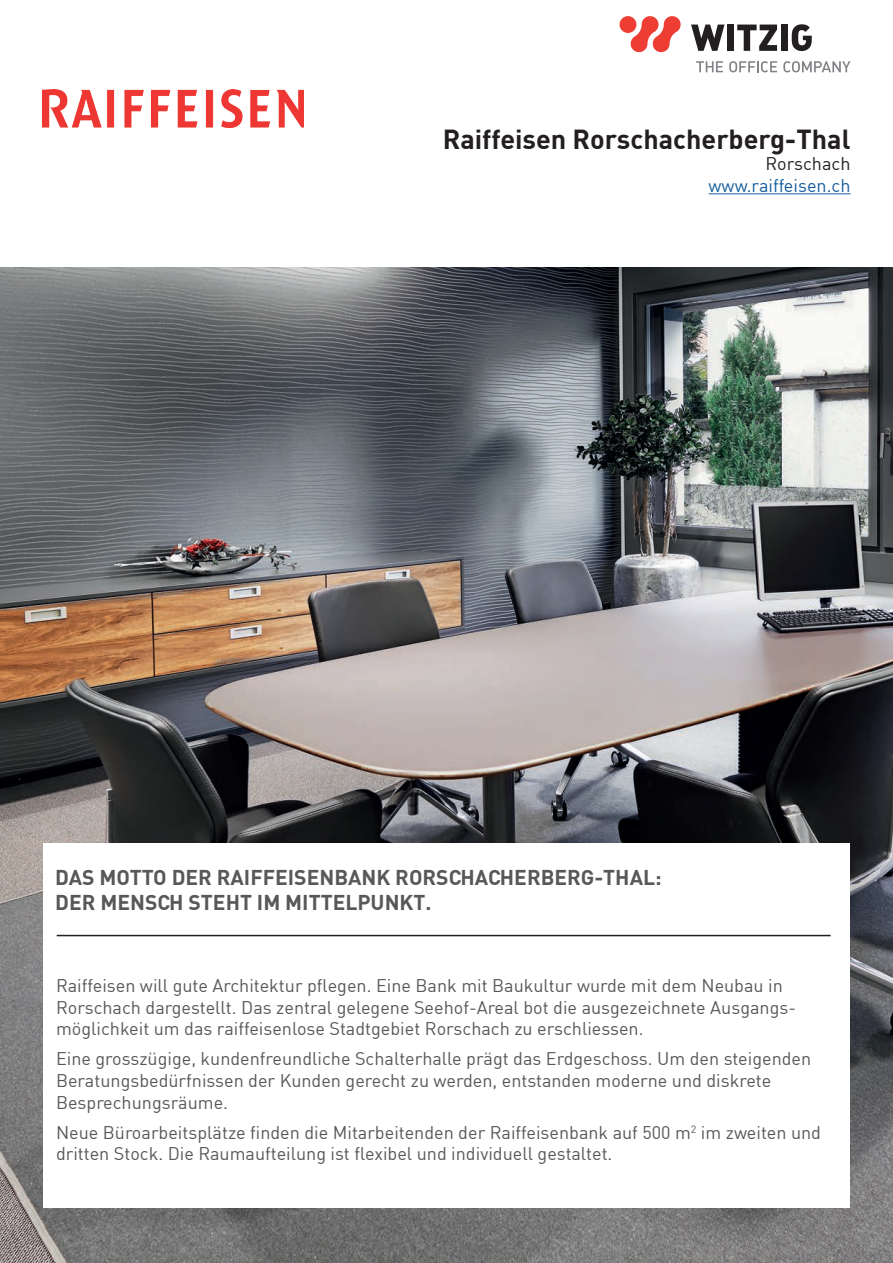
<style>
.page{position:relative;width:893px;height:1263px;background:#fff}
.page>*{position:absolute;margin:0;border:0;box-sizing:border-box;transform-origin:0 0}
.t1{font:700 27px "DIN";color:#231f20}
.t2{font:700 21px/25.2px "DIN";color:#57585a}
.t3{font:18px/21.6px "DIN";color:#57585a}
.t4{font:18px "DIN";color:#175d9e}
.t5{font:18px "DIN";color:#231f20}
</style>
<div class="page">
<svg style="left:691px;top:25px;width:33px;height:26px"></svg>
<div style="left:727px;top:25px;width:7px;height:26px;background:#231f20"></div>
<svg style="left:737px;top:25px;width:40px;height:26px"></svg>
<div style="left:781px;top:25px;width:7px;height:26px;background:#231f20"></div>
<svg style="left:792px;top:24px;width:20px;height:27px"></svg>
<div style="left:619px;top:16px;width:17px;height:17px;background:#ee3e34;border-radius:50%"></div>
<svg style="left:630px;top:16px;width:51px;height:36px"></svg>
<svg style="left:696px;top:61px;width:27px;height:11px"></svg>
<svg style="left:729px;top:61px;width:48px;height:11px"></svg>
<svg style="left:783px;top:61px;width:67px;height:11px"></svg>
<img style="left:0;top:268px;width:893px;height:995px">
<hr style="left:709px;top:193px;width:141px;height:1px;background:#175d9e">
<div style="left:43px;top:843px;width:807px;height:365px;background:#fff"></div>
<hr style="left:57px;top:935px;width:774px;height:1px;background:#231f20">
<img style="left:43px;top:89px;width:260px;height:39px">
<h1 class="t1" style="left:443px;top:121px;width:409px">Raiffeisen Rorschacherberg-Thal</h1>
<p class="t5" style="left:765px;top:152px;width:87px">Rorschach</p>
<p class="t4" style="left:709px;top:174px;width:143px">www.raiffeisen.ch</p>
<p class="t2" style="left:55px;top:863px;width:608px">DAS MOTTO DER RAIFFEISENBANK RORSCHACHERBERG-THAL:<br>DER MENSCH STEHT IM MITTELPUNKT.</p>
<p class="t3" style="left:56px;top:974px;width:741px">Raiffeisen will gute Architektur pflegen. Eine Bank mit Baukultur wurde mit dem Neubau in<br>Rorschach dargestellt. Das zentral gelegene Seehof-Areal bot die ausgezeichnete Ausgangs&shy;möglichkeit um das raiffeisenlose Stadtgebiet Rorschach zu erschliessen.</p>
<p class="t3" style="left:56px;top:1048px;width:757px">Eine grosszügige, kundenfreundliche Schalterhalle prägt das Erdgeschoss. Um den steigenden<br>Beratungsbedürfnissen der Kunden gerecht zu werden, entstanden moderne und diskrete<br>Besprechungsräume.</p>
<p class="t3" style="left:56px;top:1121px;width:766px">Neue Büroarbeitsplätze finden die Mitarbeitenden der Raiffeisenbank auf 500 m<sup>2</sup> im zweiten und dritten Stock. Die Raumaufteilung ist flexibel und individuell gestaltet.</p>
</div>
